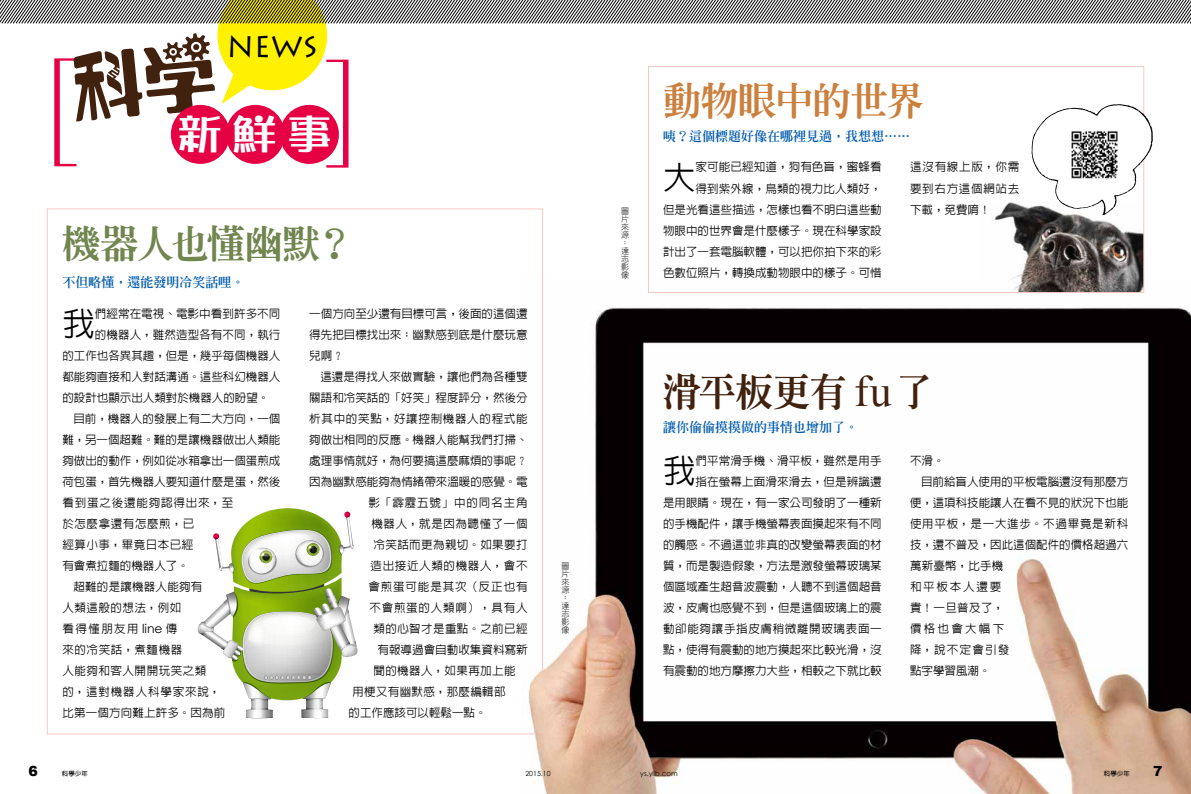
<style>
.page{position:relative;width:1191px;height:794px;background:#fff}
.page>*{position:absolute;margin:0;border:0;box-sizing:border-box;transform-origin:0 0}
.t1{font:700 108.1px "Nan Sung";color:#e60044}
.t2{font:39.6px "Shin Chan POP Heavy Big 5";color:#fff;scale:1.1 1}
.t3{font:800 38px "Inn Ming";letter-spacing:-.035em;color:#71854f}
.t4{font:800 38px "Inn Ming";letter-spacing:-.035em;color:#41220f}
.t5{font:800 38px "Inn Ming";letter-spacing:-.02em;color:#cc803d}
.t6{font:500 32.5px "Lin Gothic";color:#000}
.t7{font:29.6px "Lithos Pro";color:#000}
.t8{font:900 14px "Arial";color:#000}
.t9{font:13px "Inn Ming Extra";color:#005bac}
.t10{font:500 11.5px/21px "Lin Gothic";color:#000;text-align:justify}
.t11{font:500 11.5px "Lin Gothic";letter-spacing:.075em;color:#000}
.t12{font:500 11.5px "Lin Gothic";letter-spacing:.035em;color:#000}
.t13{font:500 11.5px "Lin Gothic";letter-spacing:.045em;color:#000}
.t14{font:500 11.5px "Lin Gothic";letter-spacing:.06em;color:#000}
.t15{font:500 11.5px "Lin Gothic";letter-spacing:.065em;color:#000}
.t16{font:500 11.5px "Lin Gothic";letter-spacing:.055em;color:#000}
.t17{font:500 11.5px "Lin Gothic";letter-spacing:.07em;color:#000}
.t18{font:500 11.5px "Lin Gothic";letter-spacing:.05em;color:#000}
.t19{font:500 11.5px "Lin Gothic";letter-spacing:.03em;color:#000}
.t20{font:500 11.5px "Lin Gothic";letter-spacing:.02em;color:#000}
.t21{font:500 11.5px "Lin Gothic";letter-spacing:.155em;color:#000}
.t22{font:500 11.5px "Lin Gothic";letter-spacing:.2em;color:#000}
.t23{font:300 8px/8px "New Gothic";color:#000}
.t24{font:7px "Century Gothic";color:#000}
.t25{font:6.5px "Pop 2 EG Bold Big 5";color:#000}
.s1{font-family:"Century Gothic";font-weight:400;font-size:12.4px}
.s2{font-family:"Times New Roman";font-weight:400;font-size:43.7px}
</style>
<div class="page">
<img style="left:522px;top:277px;width:669px;height:517px">
<img style="left:980px;top:215px;width:162px;height:76px">
<svg style="left:0;top:0;width:1191px;height:215px"></svg>
<svg style="left:198px;top:508px;width:160px;height:210px"></svg>
<img style="left:528px;top:670px;width:40px;height:67px">
<img style="left:1066px;top:128px;width:57px;height:52px">
<h3 class="t7" style="left:227px;top:30px;width:93px">NEWS</h3>
<h1 class="t1" style="left:38px;top:58px;width:56px">[</h1>
<h1 class="t1" style="left:310px;top:60px;width:56px">]</h1>
<h2 class="t2" style="left:178px;top:115px;width:141px">新鮮事</h2>
<h3 class="t3" style="left:62px;top:225px;width:292px">機器人也懂幽默？</h3>
<p class="t9" style="left:62px;top:276px;width:183px">不但略懂，還能發明冷笑話哩。</p>
<h3 class="t6" style="left:62px;top:307px;width:34px">我</h3>
<p class="t10" style="left:95px;top:303px;width:187px">們經常在電視、電影中看到許多不同</p>
<p class="t10" style="left:95px;top:324px;width:187px">的機器人，雖然造型各有不同，執行</p>
<p class="t10" style="left:62px;top:345px;width:219px">的工作也各異其趣，但是，幾乎每個機器人</p>
<p class="t10" style="left:62px;top:366px;width:219px">都能夠直接和人對話溝通。這些科幻機器人</p>
<p class="t10" style="left:62px;top:387px;width:208px">的設計也顯示出人類對於機器人的盼望。</p>
<p class="t10" style="left:73px;top:408px;width:208px">目前，機器人的發展上有二大方向，一個</p>
<p class="t10" style="left:62px;top:429px;width:219px">難，另一個超難。難的是讓機器做出人類能</p>
<p class="t10" style="left:62px;top:450px;width:219px">夠做出的動作，例如從冰箱拿出一個蛋煎成</p>
<p class="t10" style="left:62px;top:471px;width:219px">荷包蛋，首先機器人要知道什麼是蛋，然後</p>
<p class="t17" style="left:62px;top:496px;width:173px">看到蛋之後還能夠認得出來，至</p>
<p class="t16" style="left:62px;top:517px;width:133px">於怎麼拿還有怎麼煎，已</p>
<p class="t13" style="left:62px;top:538px;width:132px">經算小事，畢竟日本已經</p>
<p class="t10" style="left:62px;top:555px;width:128px">有會煮拉麵的機器人了。</p>
<p class="t20" style="left:73px;top:580px;width:130px">超難的是讓機器人能夠有</p>
<p class="t13" style="left:62px;top:601px;width:120px">人類這般的想法，例如</p>
<p class="t10" style="left:62px;top:618px;width:116px">看得懂朋友用 <span class="s1">line</span> 傳</p>
<p class="t16" style="left:62px;top:643px;width:121px">來的冷笑話，煮麵機器</p>
<p class="t13" style="left:62px;top:664px;width:145px">人能夠和客人開開玩笑之類</p>
<p class="t11" style="left:62px;top:685px;width:160px">的，這對機器人科學家來說，</p>
<p class="t10" style="left:62px;top:702px;width:164px">比第一個方向難上許多。因為前</p>
<p class="t10" style="left:309px;top:303px;width:220px">一個方向至少還有目標可言，後面的這個還得先把目標找出來：幽默感到底是什麼玩意兒啊？</p>
<p class="t10" style="left:320px;top:366px;width:209px">這還是得找人來做實驗，讓他們為各種雙</p>
<p class="t10" style="left:309px;top:387px;width:220px">關語和冷笑話的「好笑」程度評分，然後分</p>
<p class="t14" style="left:309px;top:412px;width:220px">析其中的笑點，好讓控制機器人的程式能</p>
<p class="t10" style="left:309px;top:429px;width:220px">夠做出相同的反應。機器人能幫我們打掃、</p>
<p class="t10" style="left:309px;top:450px;width:220px">處理事情就好，為何要搞這麼麻煩的事呢？</p>
<p class="t10" style="left:309px;top:471px;width:220px">因為幽默感能夠為情緒帶來溫暖的感覺。電</p>
<p class="t11" style="left:368px;top:496px;width:160px">影「霹靂五號」中的同名主角</p>
<p class="t18" style="left:371px;top:517px;width:157px">機器人，就是因為聽懂了一個</p>
<p class="t12" style="left:373px;top:538px;width:156px">冷笑話而更為親切。如果要打</p>
<p class="t14" style="left:370px;top:559px;width:158px">造出接近人類的機器人，會不</p>
<p class="t11" style="left:368px;top:580px;width:160px">會煎蛋可能是其次（反正也有</p>
<p class="t15" style="left:369px;top:601px;width:159px">不會煎蛋的人類啊），具有人</p>
<p class="t12" style="left:373px;top:622px;width:156px">類的心智才是重點。之前已經</p>
<p class="t10" style="left:377px;top:639px;width:152px">有報導過會自動收集資料寫新</p>
<p class="t12" style="left:373px;top:664px;width:144px">聞的機器人，如果再加上能</p>
<p class="t19" style="left:352px;top:685px;width:155px">用梗又有幽默感，那麼編輯部</p>
<p class="t10" style="left:348px;top:702px;width:139px">的工作應該可以輕鬆一點。</p>
<p class="t23" style="left:561px;top:562px;width:9px">圖片來源：達志影像</p>
<p class="t23" style="left:621px;top:207px;width:9px">圖片來源：達志影像</p>
<h3 class="t5" style="left:663px;top:81px;width:262px">動物眼中的世界</h3>
<p class="t9" style="left:663px;top:130px;width:248px">咦？這個標題好像在哪裡見過，我想想……</p>
<p class="t10" style="left:663px;top:157px;width:220px;text-align:right">家可能已經知道，狗有色盲，蜜蜂看<br>得到紫外線，鳥類的視力比人類好，<br>但是光看這些描述，怎樣也看不明白這些動物眼中的世界會是什麼樣子。現在科學家設計出了一套電腦軟體，可以把你拍下來的彩色數位照片，轉換成動物眼中的樣子。可惜</p>
<p class="t10" style="left:910px;top:157px;width:111px">這沒有線上版，你需要到右方這個網站去下載，免費唷！</p>
<h3 class="t6" style="left:663px;top:161px;width:34px">大</h3>
<h3 class="t4" style="left:663px;top:373px;width:272px">滑平板更有 <span class="s2">fu</span>了</h3>
<p class="t9" style="left:663px;top:421px;width:196px">讓你偷偷摸摸做的事情也增加了。</p>
<p class="t10" style="left:663px;top:450px;width:220px;text-align:right">們平常滑手機、滑平板，雖然是用手<br>指在螢幕上面滑來滑去，但是辨識還<br>是用眼睛。現在，有一家公司發明了一種新的手機配件，讓手機螢幕表面摸起來有不同的觸感。不過這並非真的改變螢幕表面的材質，而是製造假象，方法是激發螢幕玻璃某個區域產生超音波震動，人聽不到這個超音波，皮膚也感覺不到，但是這個玻璃上的震動卻能夠讓手指皮膚稍微離開玻璃表面一點，使得有震動的地方摸起來比較光滑，沒有震動的地方摩擦力大些，相較之下就比較</p>
<p class="t10" style="left:910px;top:450px;width:36px">不滑。</p>
<h3 class="t6" style="left:663px;top:454px;width:34px">我</h3>
<p class="t10" style="left:921px;top:471px;width:209px">目前給盲人使用的平板電腦還沒有那麼方</p>
<p class="t10" style="left:910px;top:492px;width:220px">便，這項科技能讓人在看不見的狀況下也能</p>
<p class="t15" style="left:910px;top:517px;width:220px">使用平板，是一大進步。不過畢竟是新科</p>
<p class="t10" style="left:910px;top:534px;width:220px">技，還不普及，因此這個配件的價格超過六</p>
<p class="t10" style="left:910px;top:555px;width:95px">萬新臺幣，比手機</p>
<p class="t21" style="left:910px;top:580px;width:93px">和平板本人還要</p>
<p class="t10" style="left:910px;top:597px;width:96px">貴！一旦普及了，</p>
<p class="t22" style="left:910px;top:622px;width:96px">價格也會大幅下</p>
<p class="t10" style="left:910px;top:639px;width:101px">降，說不定會引發</p>
<p class="t10" style="left:910px;top:660px;width:82px">點字學習風潮。</p>
<p class="t8" style="left:29px;top:761px;width:11px">6</p>
<p class="t25" style="left:62px;top:770px;width:27px">科學少年</p>
<p class="t24" style="left:525px;top:768px;width:27px">2015.10</p>
<p class="t24" style="left:640px;top:768px;width:39px">ys.ylib.com</p>
<p class="t25" style="left:1103px;top:770px;width:27px">科學少年</p>
<p class="t8" style="left:1153px;top:761px;width:11px">7</p>
</div>
